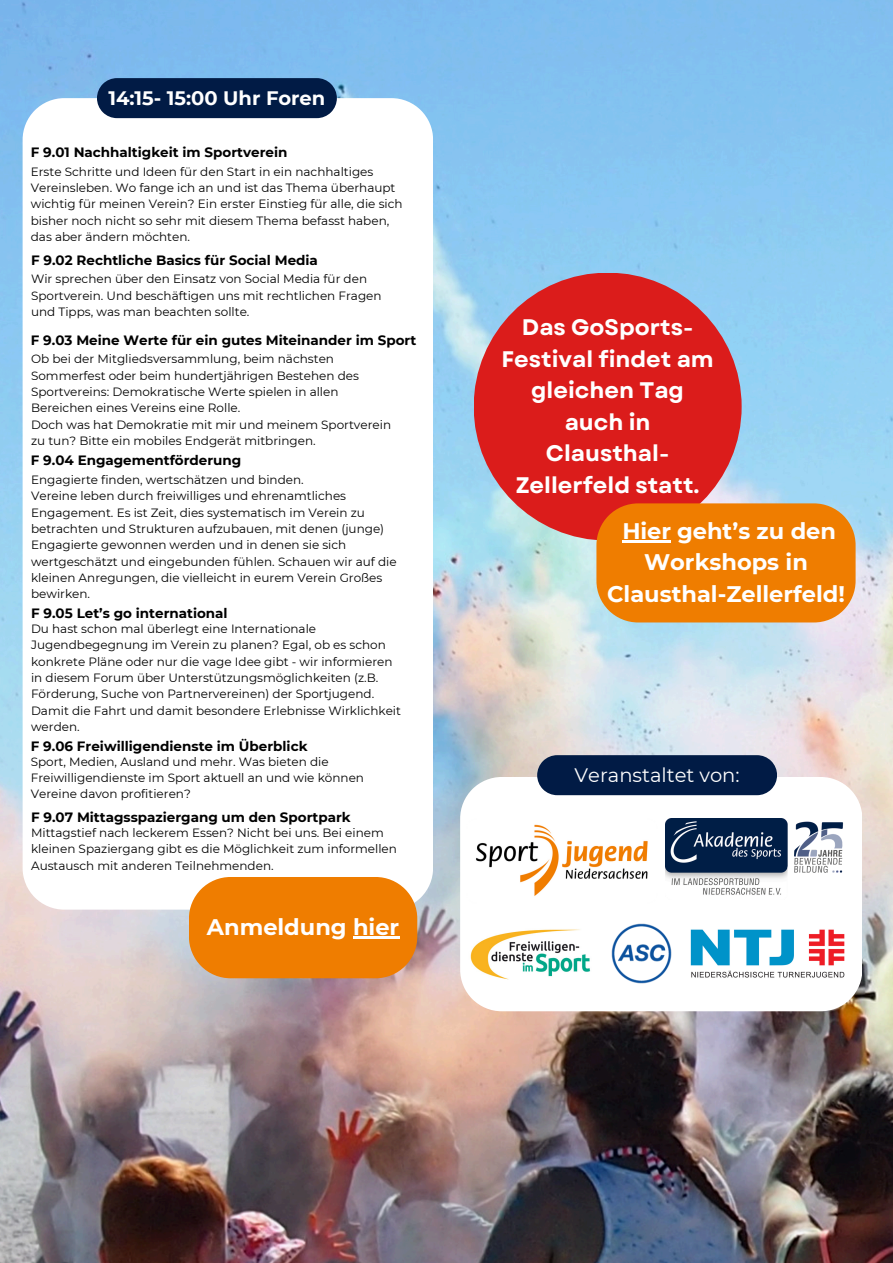
<style>
.page{position:relative;width:893px;height:1263px;background:#fff}
.page>*{position:absolute;margin:0;border:0;box-sizing:border-box;transform-origin:0 0}
.t1{font:700 22.5px/31.5px "Garet";color:#fff;text-align:center}
.t2{font:700 22.5px/31.5px "Montserrat";color:#fff;text-align:center}
.t3{font:700 19.5px "Montserrat";color:#fff}
.t4{font:19.5px "Montserrat";color:#fff}
.t5{font:700 13.5px "Montserrat";color:#000}
.t6{font:12px/16.4px "Montserrat";color:#000}
</style>
<div class="page">
<img style="left:0;top:0;width:893px;height:1263px">
<svg style="left:23px;top:98px;width:410px;height:811px"></svg>
<div style="left:97px;top:78px;width:240px;height:40px;background:#011b45"></div>
<div style="left:189px;top:877px;width:228px;height:101px;background:#ef7d00"></div>
<hr style="left:353px;top:936px;width:46px;height:3px;background:#fff">
<div style="left:474px;top:273px;width:267px;height:267px;background:#db1c1b;border-radius:50%"></div>
<div style="left:596px;top:503px;width:259px;height:119px;background:#ef7d00"></div>
<hr style="left:622px;top:540px;width:49px;height:3px;background:#fff">
<svg style="left:460px;top:777px;width:402px;height:234px"></svg>
<img style="left:467px;top:819px;width:190px;height:84px">
<img style="left:665px;top:819px;width:183px;height:81px">
<img style="left:467px;top:923px;width:127px;height:63px">
<img style="left:606px;top:918px;width:70px;height:70px">
<img style="left:688px;top:928px;width:160px;height:50px">
<div style="left:537px;top:755px;width:240px;height:40px;background:#011b45"></div>
<h2 class="t3" style="left:108px;top:86px;width:218px">14:15- 15:00 Uhr Foren</h2>
<p class="t5" style="left:31px;top:144px;width:258px">F 9.01 Nachhaltigkeit im Sportverein</p>
<h4 class="t6" style="left:31px;top:163px;width:373px">Erste Schritte und Ideen für den Start in ein nachhaltiges Vereinsleben. Wo fange ich an und ist das Thema überhaupt wichtig für meinen Verein? Ein erster Einstieg für alle, die sich bisher noch nicht so sehr mit diesem Thema befasst haben, das aber ändern möchten.</h4>
<p class="t5" style="left:31px;top:252px;width:288px">F 9.02 Rechtliche Basics für Social Media</p>
<p class="t6" style="left:31px;top:271px;width:352px">Wir sprechen über den Einsatz von Social Media für den<br>Sportverein. Und beschäftigen uns mit rechtlichen Fragen und Tipps, was man beachten sollte.</p>
<h1 class="t6" style="left:31px;top:351px;width:329px">Ob bei der Mitgliedsversammlung, beim nächsten Sommerfest oder beim hundertjährigen Bestehen des Sportvereins: Demokratische Werte spielen in allen Bereichen eines Vereins eine Rolle.</h1>
<h1 class="t6" style="left:31px;top:416px;width:361px">Doch was hat Demokratie mit mir und meinem Sportverein zu tun? Bitte ein mobiles Endgerät mitbringen.</h1>
<p class="t5" style="left:31px;top:332px;width:387px">F 9.03 Meine Werte für ein gutes Miteinander im Sport</p>
<h4 class="t5" style="left:31px;top:452px;width:212px">F 9.04 Engagementförderung</h4>
<p class="t6" style="left:31px;top:472px;width:274px">Engagierte finden, wertschätzen und binden.</p>
<p class="t6" style="left:31px;top:488px;width:367px">Vereine leben durch freiwilliges und ehrenamtliches Engagement. Es ist Zeit, dies systematisch im Verein zu betrachten und Strukturen aufzubauen, mit denen (junge)<br>Engagierte gewonnen werden und in denen sie sich wertgeschätzt und eingebunden fühlen. Schauen wir auf die kleinen Anregungen, die vielleicht in eurem Verein Großes bewirken.</p>
<h4 class="t5" style="left:31px;top:605px;width:198px">F 9.05 Let’s go international</h4>
<p class="t6" style="left:31px;top:621px;width:371px">Du hast schon mal überlegt eine Internationale Jugendbegegnung im Verein zu planen? Egal, ob es schon konkrete Pläne oder nur die vage Idee gibt - wir informieren in diesem Forum über Unterstützungsmöglichkeiten (z.B.<br>Förderung, Suche von Partnervereinen) der Sportjugend.<br>Damit die Fahrt und damit besondere Erlebnisse Wirklichkeit werden.</p>
<h4 class="t5" style="left:31px;top:738px;width:278px">F 9.06 Freiwilligendienste im Überblick</h4>
<p class="t1" style="left:501px;top:312px;width:214px">Das GoSports-<br>Festival findet am gleichen Tag auch in<br>Clausthal-<br>Zellerfeld statt.</p>
<h4 class="t2" style="left:607px;top:515px;width:239px">Hier geht’s zu den<br>Workshops in<br>Clausthal-Zellerfeld!</h4>
<h1 class="t6" style="left:31px;top:753px;width:335px">Sport, Medien, Ausland und mehr. Was bieten die<br>Freiwilligendienste im Sport aktuell an und wie können<br>Vereine davon profitieren?</h1>
<p class="t4" style="left:574px;top:763px;width:166px">Veranstaltet von:</p>
<p class="t5" style="left:31px;top:809px;width:321px">F 9.07 Mittagsspaziergang um den Sportpark</p>
<h4 class="t6" style="left:31px;top:825px;width:367px">Mittagstief nach leckerem Essen? Nicht bei uns. Bei einem kleinen Spaziergang gibt es die Möglichkeit zum informellen<br>Austausch mit anderen Teilnehmenden.</h4>
<h4 class="t2" style="left:207px;top:911px;width:194px">Anmeldung hier</h4>
</div>
